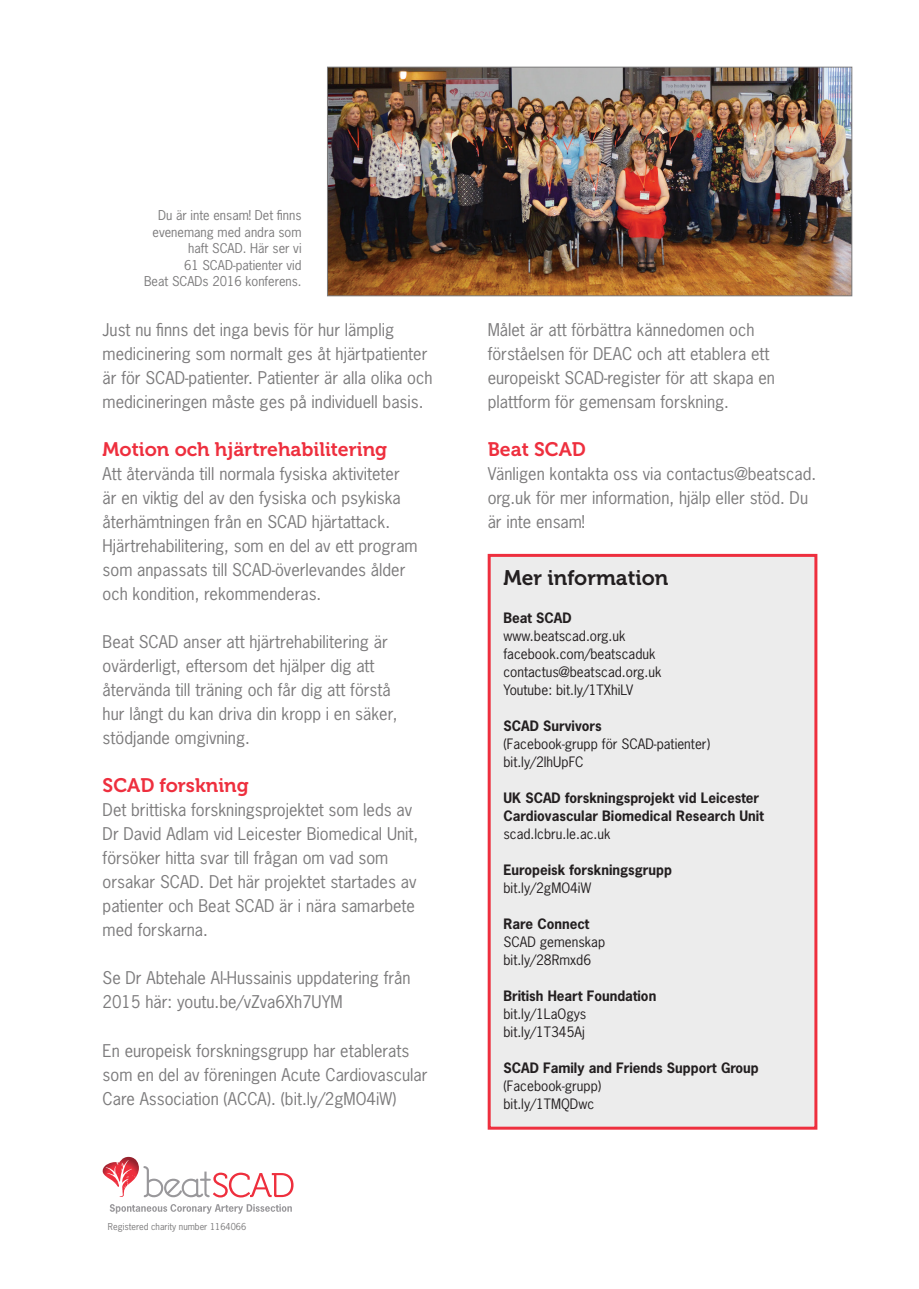
<style>
.page{position:relative;width:919px;height:1289px;background:#fff}
.page>*{position:absolute;margin:0;border:0;box-sizing:border-box;transform-origin:0 0}
.t1{font:21px "Museo 700";color:#231f20}
.Body{font:19.5px "Museo 700";color:#ee2f3e}
.Body-2{font:16.5px/24px "News Gothic Std";color:#7c7b7c}
.t2{font:13.5px "News Gothic Std";color:#231f20}
.t3{font:700 13.5px/18px "News Gothic Std";color:#231f20}
.t4{font:12.75px/16.5px "News Gothic Std";color:#7c7b7c;text-align:center}
.t5{font:9px "News Gothic Std";color:#7c7b7c}
</style>
<div class="page">
<div style="left:489px;top:555px;width:326px;height:573px;background:#ececec"></div>
<div style="left:487px;top:554px;width:330px;height:575px;border:3px solid #ee2f3e"></div>
<img style="left:329px;top:69px;width:521px;height:225px">
<div style="left:327px;top:67px;width:525px;height:229px;border:1px solid #7c7b7c"></div>
<svg style="left:102px;top:1156px;width:191px;height:41px"></svg>
<svg style="left:110px;top:1204px;width:182px;height:9px"></svg>
<p class="t4" style="left:152px;top:207px;width:151px">Du är inte ensam! Det finns evenemang med andra som</p>
<p class="t4" style="left:188px;top:240px;width:115px">haft SCAD. Här ser vi</p>
<p class="t4" style="left:184px;top:256px;width:119px">61 SCAD-patienter vid</p>
<p class="t4" style="left:144px;top:273px;width:159px">Beat SCADs 2016 konferens.</p>
<p class="Body-2" style="left:103px;top:318px;width:331px">Just nu finns det inga bevis för hur lämplig medicinering som normalt ges åt hjärtpatienter är för SCAD-patienter. Patienter är alla olika och medicineringen måste ges på individuell basis.</p>
<p class="Body" style="left:103px;top:438px;width:286px">Motion och hjärtrehabilitering</p>
<p class="Body-2" style="left:103px;top:462px;width:316px">Att återvända till normala fysiska aktiviteter är en viktig del av den fysiska och psykiska återhämtningen från en SCAD hjärtattack.<br>Hjärtrehabilitering, som en del av ett program som anpassats till SCAD-överlevandes ålder och kondition, rekommenderas.</p>
<p class="Body-2" style="left:103px;top:630px;width:296px">Beat SCAD anser att hjärtrehabilitering är ovärderligt, eftersom det hjälper dig att återvända till träning och får dig att förstå hur långt du kan driva din kropp i en säker, stödjande omgivning.</p>
<p class="Body" style="left:103px;top:774px;width:148px">SCAD forskning</p>
<p class="Body-2" style="left:103px;top:798px;width:317px">Det brittiska forskningsprojektet som leds av Dr David Adlam vid Leicester Biomedical Unit, försöker hitta svar till frågan om vad som orsakar SCAD. Det här projektet startades av patienter och Beat SCAD är i nära samarbete med forskarna.</p>
<p class="Body-2" style="left:103px;top:966px;width:309px">Se Dr Abtehale Al-Hussainis uppdatering från<br>2015 här: youtu.be/vZva6Xh7UYM</p>
<p class="Body-2" style="left:103px;top:1038px;width:326px">En europeisk forskningsgrupp har etablerats som en del av föreningen Acute Cardiovascular<br>Care Association (ACCA). (bit.ly/2gMO4iW)</p>
<p class="t5" style="left:108px;top:1220px;width:140px">Registered charity number 1164066</p>
<p class="Body-2" style="left:487px;top:318px;width:289px">Målet är att förbättra kännedomen och förståelsen för DEAC och att etablera ett europeiskt SCAD-register för att skapa en plattform för gemensam forskning.</p>
<p class="Body" style="left:487px;top:438px;width:100px">Beat SCAD</p>
<p class="Body-2" style="left:487px;top:462px;width:330px">Vänligen kontakta oss via contactus@beatscad. org.uk för mer information, hjälp eller stöd. Du är inte ensam!</p>
<p class="t1" style="left:503px;top:566px;width:166px">Mer information</p>
<p class="t3" style="left:503px;top:608px;width:70px">Beat SCAD</p>
<p class="t2" style="left:503px;top:627px;width:124px">www.beatscad.org.uk</p>
<p class="t2" style="left:503px;top:645px;width:154px">facebook.com/beatscaduk</p>
<p class="t2" style="left:503px;top:663px;width:159px">contactus@beatscad.org.uk</p>
<p class="t2" style="left:503px;top:681px;width:131px">Youtube: bit.ly/1TXhiLV</p>
<p class="t3" style="left:503px;top:716px;width:100px">SCAD Survivors</p>
<p class="t2" style="left:503px;top:735px;width:208px">(Facebook-grupp för SCAD-patienter)</p>
<p class="t2" style="left:503px;top:753px;width:82px">bit.ly/2lhUpFC</p>
<p class="t3" style="left:503px;top:788px;width:262px">UK SCAD forskningsprojekt vid Leicester<br>Cardiovascular Biomedical Research Unit</p>
<p class="t2" style="left:503px;top:825px;width:109px">scad.lcbru.le.ac.uk</p>
<p class="t3" style="left:503px;top:860px;width:170px">Europeisk forskningsgrupp</p>
<p class="t2" style="left:503px;top:879px;width:89px">bit.ly/2gMO4iW</p>
<p class="t3" style="left:503px;top:914px;width:87px">Rare Connect</p>
<p class="t2" style="left:503px;top:933px;width:103px">SCAD gemenskap</p>
<p class="t2" style="left:503px;top:951px;width:89px">bit.ly/28Rmxd6</p>
<p class="t3" style="left:503px;top:986px;width:154px">British Heart Foundation</p>
<p class="t2" style="left:503px;top:1005px;width:84px">bit.ly/1LaOgys</p>
<p class="t2" style="left:503px;top:1023px;width:83px">bit.ly/1T345Aj</p>
<p class="t3" style="left:503px;top:1058px;width:257px">SCAD Family and Friends Support Group</p>
<p class="t2" style="left:503px;top:1077px;width:99px">(Facebook-grupp)</p>
<p class="t2" style="left:503px;top:1095px;width:92px">bit.ly/1TMQDwc</p>
</div>
